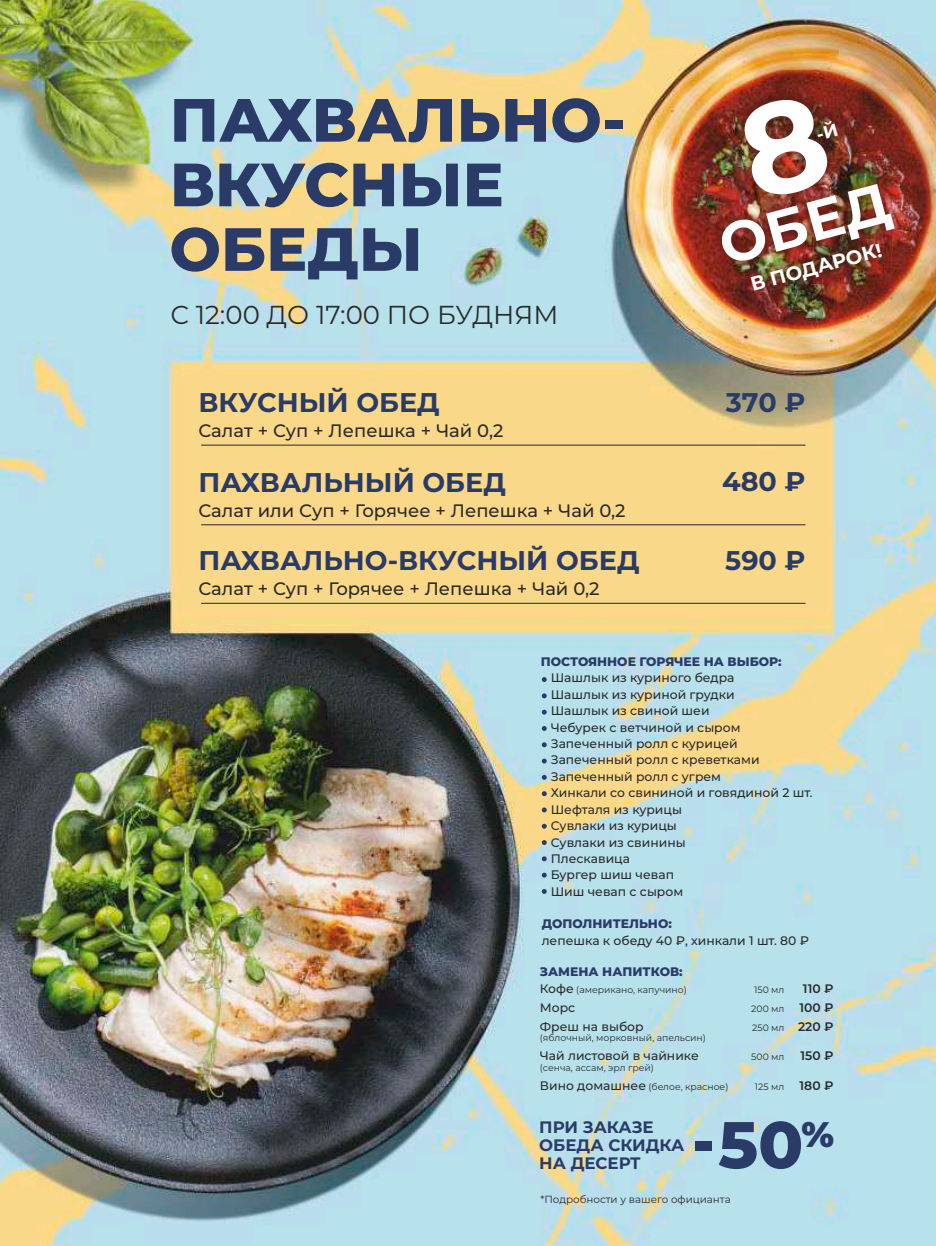
<style>
.page{position:relative;width:936px;height:1246px;background:#fff}
.page>*{position:absolute;margin:0;border:0;box-sizing:border-box;transform-origin:0 0}
.t1{font:800 65.85px "Montserrat";color:#2a3b68}
.t2{font:800 60.9px/64.5px "Montserrat";color:#2a3b68}
.t3{font:700 56.4px "Montserrat";color:#fefefe}
.t4{font:700 27px "Montserrat";color:#2a3b68}
.t5{font:25.95px "Montserrat";color:#2a2a29}
.t6{font:700 19.65px "Montserrat";color:#fefefe}
.t7{font:500 18px "Montserrat";color:#2a2a29}
.t8{font:700 16.5px/18.1px "Montserrat";color:#2a3b68}
.t9{font:500 12.3px/16.4px "Montserrat";color:#2a2a29}
.t10{font:800 12.3px "Montserrat";color:#2a3b68}
.t11{font:600 12.3px/19px "Montserrat";color:#2a2a29;text-align:center}
.t12{font:10.35px "Montserrat";color:#2a2a29}
.t13{font:9.3px/19px "Montserrat";color:#2a2a29}
.s1{font-weight:500;font-size:12.3px}
</style>
<div class="page">
<img style="left:0;top:0;width:935px;height:1246px">
<div style="left:695px;top:1141px;width:16px;height:9px;background:#2a3b68"></div>
<hr style="left:201px;top:524px;width:604px;height:1px;background:#2a2a29">
<hr style="left:201px;top:445px;width:604px;height:1px;background:#2a2a29">
<hr style="left:201px;top:603px;width:604px;height:1px;background:#2a2a29">
<svg style="left:541px;top:677px;width:5px;height:5px"></svg>
<svg style="left:541px;top:693px;width:5px;height:5px"></svg>
<svg style="left:541px;top:710px;width:5px;height:5px"></svg>
<svg style="left:541px;top:726px;width:5px;height:5px"></svg>
<svg style="left:541px;top:742px;width:5px;height:5px"></svg>
<svg style="left:541px;top:759px;width:5px;height:4px"></svg>
<svg style="left:541px;top:775px;width:5px;height:5px"></svg>
<svg style="left:541px;top:791px;width:5px;height:5px"></svg>
<svg style="left:541px;top:807px;width:5px;height:5px"></svg>
<svg style="left:541px;top:824px;width:5px;height:5px"></svg>
<svg style="left:541px;top:840px;width:5px;height:5px"></svg>
<svg style="left:541px;top:856px;width:5px;height:5px"></svg>
<svg style="left:541px;top:873px;width:5px;height:4px"></svg>
<svg style="left:541px;top:889px;width:5px;height:5px"></svg>
<img style="left:735px;top:91px;width:102px;height:111px">
<h2 class="t2" style="left:170px;top:88px;width:457px">ПАХВАЛЬНО-<br>ВКУСНЫЕ<br>ОБЕДЫ</h2>
<h3 class="t5" style="left:170px;top:299px;width:389px">С 12:00 ДО 17:00 ПО БУДНЯМ</h3>
<h3 class="t4" style="left:198px;top:386px;width:243px">ВКУСНЫЙ ОБЕД</h3>
<h3 class="t7" style="left:198px;top:419px;width:306px">Салат + Суп + Лепешка + Чай 0,2</h3>
<h3 class="t4" style="left:198px;top:466px;width:309px">ПАХВАЛЬНЫЙ ОБЕД</h3>
<h3 class="t7" style="left:198px;top:499px;width:428px">Салат или Суп + Горячее + Лепешка + Чай 0,2</h3>
<h3 class="t4" style="left:198px;top:544px;width:442px">ПАХВАЛЬНО-ВКУСНЫЙ ОБЕД</h3>
<h3 class="t7" style="left:198px;top:578px;width:402px">Салат + Суп + Горячее + Лепешка + Чай 0,2</h3>
<h3 class="t3" style="left:711px;top:213px;width:175px;rotate:-15deg">ОБЕД</h3>
<h3 class="t6" style="left:747px;top:273px;width:136px;rotate:-15deg">В ПОДАРОК!</h3>
<h3 class="t4" style="left:725px;top:386px;width:81px">370 ₽</h3>
<h3 class="t4" style="left:722px;top:465px;width:85px">480 ₽</h3>
<h3 class="t4" style="left:725px;top:544px;width:82px">590 ₽</h3>
<p class="t10" style="left:540px;top:654px;width:242px">ПОСТОЯННОЕ ГОРЯЧЕЕ НА ВЫБОР:</p>
<p class="t9" style="left:550px;top:670px;width:263px">Шашлык из куриного бедра<br>Шашлык из куриной грудки<br>Шашлык из свиной шеи<br>Чебурек с ветчиной и сыром<br>Запеченный ролл с курицей<br>Запеченный ролл с креветками<br>Запеченный ролл с угрем<br>Хинкали со свининой и говядиной 2 шт.<br>Шефталя из курицы<br>Сувлаки из курицы<br>Сувлаки из свинины<br>Плескавица<br>Бургер шиш чевап<br>Шиш чевап с сыром</p>
<p class="t10" style="left:541px;top:916px;width:132px">ДОПОЛНИТЕЛЬНО:</p>
<p class="t9" style="left:541px;top:932px;width:269px">лепешка к обеду 40 ₽, хинкали 1 шт. 80 ₽</p>
<p class="t10" style="left:540px;top:964px;width:144px">ЗАМЕНА НАПИТКОВ:</p>
<p class="t13" style="left:540px;top:980px;width:148px"><span class="s1">Кофе</span> (американо, капучино)</p>
<p class="t9" style="left:540px;top:998px;width:105px;line-height:19px">Морс<br>Фреш на выбор</p>
<p class="t13" style="left:540px;top:1028px;width:167px">(яблочный, морковный, апельсин)</p>
<p class="t9" style="left:540px;top:1048px;width:160px">Чай листовой в чайнике</p>
<p class="t13" style="left:540px;top:1058px;width:190px">(сенча, ассам, эрл грей)<br><span class="s1">Вино домашнее</span> (белое, красное)</p>
<p class="t11" style="left:798px;top:979px;width:37px">110 ₽<br>100 ₽<br>220 ₽</p>
<p class="t11" style="left:800px;top:1046px;width:35px">150 ₽</p>
<p class="t11" style="left:799px;top:1076px;width:35px">180 ₽</p>
<p class="t13" style="left:751px;top:980px;width:35px;text-align:justify">150 мл 200 мл 250 мл</p>
<p class="t13" style="left:751px;top:1047px;width:35px">500 мл</p>
<p class="t13" style="left:754px;top:1077px;width:31px">125 мл</p>
<h3 class="t8" style="left:539px;top:1118px;width:146px">ПРИ ЗАКАЗЕ<br>ОБЕДА СКИДКА<br>НА ДЕСЕРТ</h3>
<h1 class="t1" style="left:718px;top:1104px;width:117px">50<sup>%</sup></h1>
<p class="t12" style="left:540px;top:1193px;width:192px">*Подробности у вашего официанта</p>
</div>
